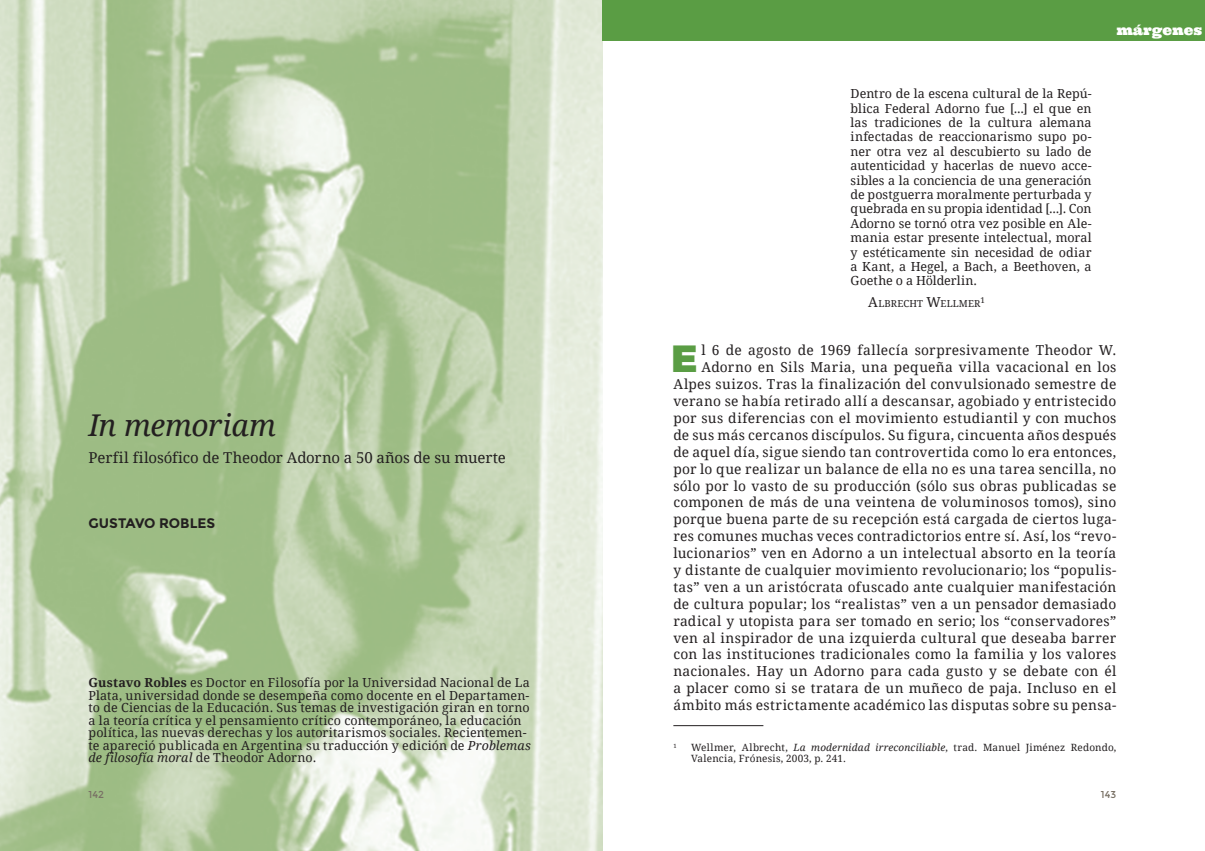
<style>
.page{position:relative;width:1205px;height:851px;background:#fff}
.page>*{position:absolute;margin:0;border:0;box-sizing:border-box;transform-origin:0 0}
.IDEAS_tex_normal_s_s{font:900 37.88px "Montserrat";color:#5a9d44}
.IDEAS_tex_Titulo{font:italic 30px "Droid Serif";letter-spacing:-.01em;color:#231f20}
.IDEAS_tex_Titulo_baj{font:15px "Droid Serif";letter-spacing:-.005em;color:#231f20}
.IDEAS_tex_normal_s_s-2{font:13.75px/16.9px "Droid Serif";letter-spacing:.02em;color:#231f20;text-align:right}
.IDEAS_tex_Autor{font:700 13.75px "Montserrat";letter-spacing:-.005em;color:#231f20}
.IDEAS_tex_normal_s_s-3{font:13.75px "Ultra";color:#fff}
.IDEAS_tex_acapite_te{font:12.5px/14.4px "Droid Serif";color:#231f20;text-align:justify}
.IDEAS_tex_Bio{font:12.5px/12.5px "Droid Serif";letter-spacing:.01em;color:#231f20}
.IDEAS_notas_al_pie{font:10px/11.2px "Droid Serif";letter-spacing:.02em;color:#231f20}
.t1{font:10px "Montserrat";letter-spacing:.01em;color:#797165}
.IDEAS_tex_acapite_au{font:9.62px "Droid Serif";letter-spacing:.015em;color:#231f20}
.IDEAS_tex_acapite_au-2{font:8px "Droid Serif";color:#231f20}
.IDEAS_notas_al_pie-2{font:5.88px "Droid Serif";color:#231f20}
.s1{font-weight:700}
.s2{font-style:italic}
.s3{font-size:13.75px}
</style>
<div class="page">
<img style="left:0;top:0;width:602px;height:850px">
<div style="left:602px;top:0;width:603px;height:41px;background:#5a9d44"></div>
<hr style="left:673px;top:725px;width:90px;height:1px;background:#231f20">
<p class="IDEAS_tex_Titulo" style="left:89px;top:408px;width:189px">In memoriam</p>
<p class="IDEAS_tex_Titulo_baj" style="left:89px;top:449px;width:419px">Perfil filosófico de Theodor Adorno a 50 años de su muerte</p>
<p class="IDEAS_tex_Autor" style="left:89px;top:515px;width:128px">GUSTAVO ROBLES</p>
<p class="IDEAS_tex_Bio" style="left:89px;top:676px;width:444px"><span class="s1">Gustavo Robles</span> es Doctor en Filosofía por la Universidad Nacional de La Plata, universidad donde se desempeña como docente en el Departamen&shy;to de Ciencias de la Educación. Sus temas de investigación giran en torno a la teoría crítica y el pensamiento crítico contemporáneo, la educación política, las nuevas derechas y los autoritarismos sociales. Recientemen&shy;te apareció publicada en Argentina su traducción y edición de <span class="s2">Problemas de filosofía moral</span> de Theodor Adorno.</p>
<p class="IDEAS_tex_acapite_te" style="left:850px;top:87px;width:242px">Dentro de la escena cultural de la Repú&shy;blica Federal Adorno fue [...] el que en las tradiciones de la cultura alemana infectadas de reaccionarismo supo po&shy;ner otra vez al descubierto su lado de autenticidad y hacerlas de nuevo acce&shy;sibles a la conciencia de una generación de postguerra moralmente perturbada y quebrada en su propia identidad [...]. Con Adorno se tornó otra vez posible en Ale&shy;mania estar presente intelectual, moral y estéticamente sin necesidad de odiar a Kant, a Hegel, a Bach, a Beethoven, a Goethe o a Hölderlin.</p>
<p class="IDEAS_tex_acapite_au" style="left:868px;top:298px;width:114px"><span class="s3">A</span>LBRECHT <span class="s3">W</span>ELLMER</p>
<p class="IDEAS_tex_acapite_au-2" style="left:980px;top:295px;width:6px">1</p>
<p class="IDEAS_tex_normal_s_s-3" style="left:1116px;top:21px;width:87px">márgenes</p>
<p class="IDEAS_tex_normal_s_s-2" style="left:673px;top:342px;width:444px">l 6 de agosto de 1969 fallecía sorpresivamente Theodor W.<br>Adorno en Sils Maria, una pequeña villa vacacional en los Alpes suizos. Tras la finalización del convulsionado semestre de verano se había retirado allí a descansar, agobiado y entristecido por sus diferencias con el movimiento estudiantil y con muchos de sus más cercanos discípulos. Su figura, cincuenta años después de aquel día, sigue siendo tan controvertida como lo era entonces, por lo que realizar un balance de ella no es una tarea sencilla, no sólo por lo vasto de su producción (sólo sus obras publicadas se componen de más de una veintena de voluminosos tomos), sino porque buena parte de su recepción está cargada de ciertos luga&shy;res comunes muchas veces contradictorios entre sí. Así, los “revo&shy;lucionarios” ven en Adorno a un intelectual absorto en la teoría y distante de cualquier movimiento revolucionario; los “populis&shy;tas” ven a un aristócrata ofuscado ante cualquier manifestación de cultura popular; los “realistas” ven a un pensador demasiado radical y utopista para ser tomado en serio; los “conservadores” ven al inspirador de una izquierda cultural que deseaba barrer con las instituciones tradicionales como la familia y los valores nacionales. Hay un Adorno para cada gusto y se debate con él a placer como si se tratara de un muñeco de paja. Incluso en el ámbito más estrictamente académico las disputas sobre su pensa-</p>
<p class="IDEAS_notas_al_pie-2" style="left:673px;top:742px;width:5px">1</p>
<p class="IDEAS_notas_al_pie" style="left:691px;top:741px;width:427px">Wellmer, Albrecht, <span class="s2">La modernidad irreconciliable</span>, trad. Manuel Jiménez Redondo,<br>Valencia, Frónesis, 2003, p. 241.</p>
<p class="IDEAS_tex_normal_s_s" style="left:671px;top:335px;width:28px">E</p>
<p class="t1" style="left:89px;top:788px;width:17px">142</p>
<p class="t1" style="left:1101px;top:788px;width:17px">143</p>
</div>
